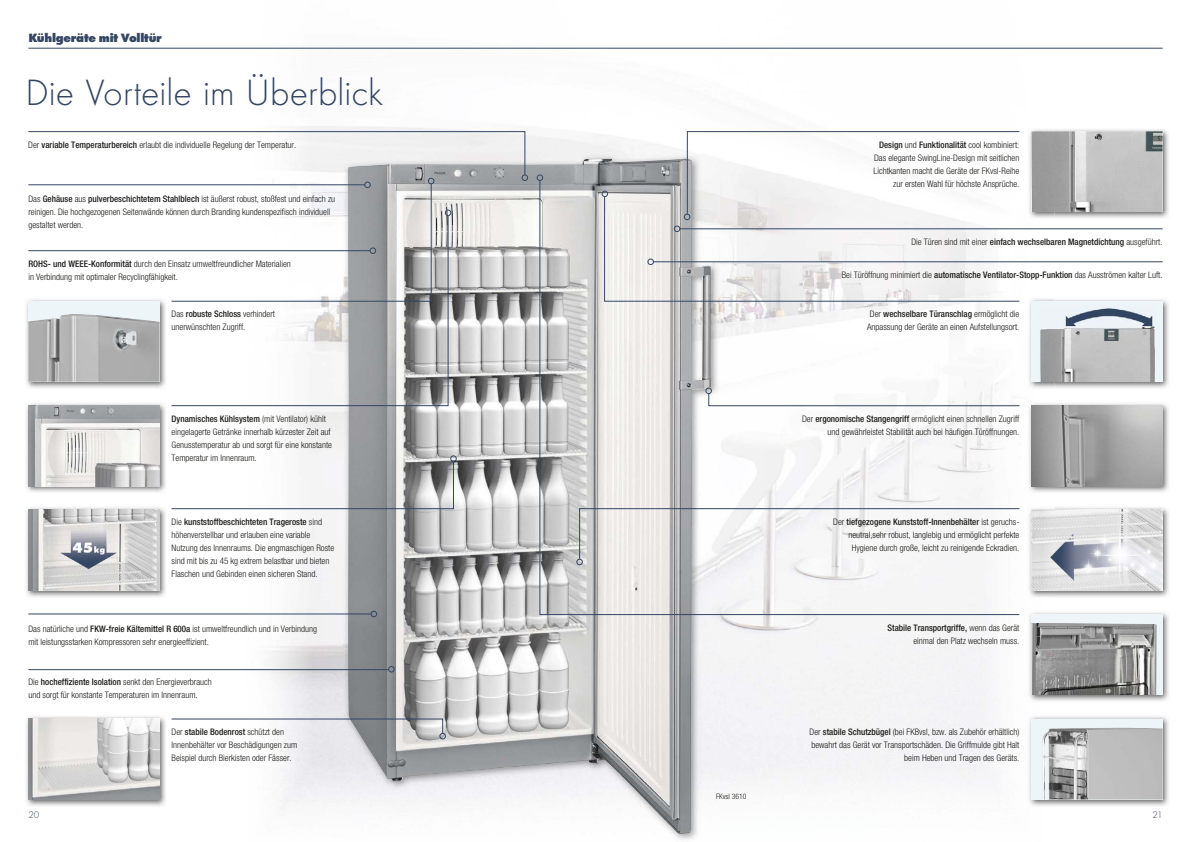
<style>
.page{position:relative;width:1191px;height:842px;background:#fff}
.page>*{position:absolute;margin:0;border:0;box-sizing:border-box;transform-origin:0 0}
.t1{font:300 38px "Futura";color:#344663}
.t2{font:700 expanded 12.5px "Futura";letter-spacing:-.02em;color:#344663}
.t3{font:300 10px "Futura";color:#344663}
.t4{font:300 condensed 9px/13px "Helvetica Neue LT Std";color:#1a1a18}
.t5{font:500 condensed 9px "Helvetica Neue LTW1 G";color:#1a1a18}
.t6{font:300 condensed 7.5px "Helvetica Neue LTW1 G";color:#1a1a18}
.s1{font-family:"Helvetica Neue LTW1 G";font-weight:500}
.s2{font-family:"Helvetica Neue LT Std";font-weight:300}
</style>
<div class="page">
<div style="left:719px;top:615px;width:158px;height:198px;background:#f4f4f5"></div>
<img style="left:343px;top:154px;width:376px;height:686px">
<img style="left:348px;top:159px;width:363px;height:675px">
<img style="left:26px;top:302px;width:140px;height:86px">
<div style="left:28px;top:301px;width:131px;height:81px;background:#edf5f9"></div>
<img style="left:28px;top:314px;width:131px;height:68px">
<img style="left:26px;top:403px;width:140px;height:89px">
<img style="left:28px;top:405px;width:131px;height:81px">
<img style="left:26px;top:507px;width:140px;height:90px">
<img style="left:28px;top:510px;width:131px;height:81px">
<img style="left:26px;top:716px;width:140px;height:90px">
<img style="left:28px;top:719px;width:131px;height:80px">
<img style="left:1028px;top:298px;width:141px;height:91px">
<div style="left:1031px;top:301px;width:131px;height:81px;background:#edf5f9"></div>
<img style="left:1040px;top:308px;width:115px;height:74px">
<img style="left:1028px;top:128px;width:141px;height:91px">
<img style="left:1031px;top:131px;width:131px;height:81px">
<img style="left:1027px;top:402px;width:142px;height:91px">
<img style="left:1031px;top:405px;width:131px;height:81px">
<img style="left:1027px;top:506px;width:142px;height:92px">
<img style="left:1031px;top:510px;width:131px;height:81px">
<img style="left:1027px;top:611px;width:142px;height:91px">
<div style="left:1031px;top:614px;width:131px;height:81px;background:#edf5f9"></div>
<img style="left:1031px;top:623px;width:125px;height:72px">
<img style="left:1027px;top:715px;width:142px;height:92px">
<div style="left:1031px;top:719px;width:131px;height:80px;background:#edf5f9"></div>
<img style="left:1042px;top:727px;width:120px;height:72px">
<svg style="left:171px;top:302px;width:277px;height:104px"></svg>
<svg style="left:28px;top:131px;width:500px;height:171px"></svg>
<svg style="left:171px;top:456px;width:285px;height:53px"></svg>
<hr style="left:28px;top:614px;width:343px;height:1px;background:#344663">
<svg style="left:371px;top:611px;width:6px;height:6px"></svg>
<hr style="left:28px;top:669px;width:360px;height:1px;background:#344663">
<svg style="left:388px;top:666px;width:6px;height:6px"></svg>
<svg style="left:171px;top:718px;width:275px;height:21px"></svg>
<svg style="left:684px;top:131px;width:336px;height:49px"></svg>
<hr style="left:653px;top:262px;width:509px;height:1px;background:#344663">
<hr style="left:679px;top:229px;width:483px;height:1px;background:#344663">
<svg style="left:539px;top:180px;width:481px;height:435px"></svg>
<svg style="left:537px;top:175px;width:6px;height:6px"></svg>
<hr style="left:28px;top:48px;width:1134px;height:1px;background:#344663">
<h2 class="t2" style="left:28px;top:33px;width:135px">Kühlgeräte mit Volltür</h2>
<h1 class="t1" style="left:25px;top:77px;width:359px">Die Vorteile im Überblick</h1>
<p class="t4" style="left:28px;top:139px;width:269px">Der <span class="s1">variable Temperaturbereich</span> erlaubt die individuelle Regelung der Temperatur.</p>
<p class="t5" style="left:879px;top:141px;width:142px">Design <span class="s2">und</span> Funktionalität <span class="s2">cool kombiniert:</span></p>
<p class="t4" style="left:873px;top:152px;width:147px;text-align:right">Das elegante SwingLine-Design mit seitlichen<br>Lichtkanten macht die Geräte der FKvsl-Reihe zur ersten Wahl für höchste Ansprüche.</p>
<p class="t4" style="left:28px;top:194px;width:308px">Das <span class="s1">Gehäuse</span> aus <span class="s1">pulverbeschichtetem Stahlblech</span> ist äußerst robust, stoßfest und einfach zu reinigen. Die hochgezogenen Seitenwände können durch Branding kundenspezifisch individuell gestaltet werden.</p>
<p class="t4" style="left:28px;top:258px;width:264px"><span class="s1">ROHS- und WEEE-Konformität</span> durch den Einsatz umweltfreundlicher Materialien in Verbindung mit optimaler Recyclingfähigkeit.</p>
<p class="t5" style="left:171px;top:311px;width:105px"><span class="s2">Das</span> robuste Schloss <span class="s2">verhindert</span></p>
<p class="t4" style="left:171px;top:322px;width:75px">unerwünschten Zugriff.</p>
<p class="t5" style="left:171px;top:415px;width:156px">Dynamisches Kühlsystem <span class="s2">(mit Ventilator) kühlt</span></p>
<p class="t4" style="left:171px;top:426px;width:162px">eingelagerte Getränke innerhalb kürzester Zeit auf<br>Genusstemperatur ab und sorgt für eine konstante<br>Temperatur im Innenraum.</p>
<p class="t5" style="left:171px;top:518px;width:152px"><span class="s2">Die</span> kunststoffbeschichteten Trageroste <span class="s2">sind</span></p>
<p class="t4" style="left:171px;top:529px;width:164px">höhenverstellbar und erlauben eine variable Nutzung des Innenraums. Die engmaschigen Roste sind mit bis zu 45 kg extrem belastbar und bieten Flaschen und Gebinden einen sicheren Stand.</p>
<p class="t4" style="left:28px;top:623px;width:290px">Das natürliche und <span class="s1">FKW-freie Kältemittel R 600a</span> ist umweltfreundlich und in Verbindung mit leistungsstarken Kompressoren sehr energieeffizient.</p>
<p class="t4" style="left:28px;top:676px;width:185px">Die <span class="s1">hocheffiziente Isolation</span> senkt den Energieverbrauch und sorgt für konstante Temperaturen im Innenraum.</p>
<p class="t5" style="left:171px;top:729px;width:114px"><span class="s2">Der</span> stabile Bodenrost <span class="s2">schützt den</span></p>
<p class="t4" style="left:171px;top:739px;width:127px">Innenbehälter vor Beschädigungen zum<br>Beispiel durch Bierkisten oder Fässer.</p>
<p class="t6" style="left:716px;top:794px;width:32px">FKvsl 3610</p>
<p class="t5" style="left:911px;top:239px;width:253px"><span class="s2">Die Türen sind mit einer</span> einfach wechselbaren Magnetdichtung <span class="s2">ausgeführt.</span></p>
<p class="t4" style="left:841px;top:269px;width:322px">Bei Türöffnung minimiert die <span class="s1">automatische Ventilator-Stopp-Funktion</span> das Ausströmen kalter Luft.</p>
<p class="t5" style="left:870px;top:311px;width:151px"><span class="s2">Der</span> wechselbare Türanschlag <span class="s2">ermöglicht die</span></p>
<p class="t4" style="left:867px;top:322px;width:154px">Anpassung der Geräte an einen Aufstellungsort.</p>
<p class="t4" style="left:802px;top:413px;width:219px;text-align:right">Der <span class="s1">ergonomische Stangengriff</span> ermöglicht einen schnellen Zugriff und gewährleistet Stabilität auch bei häufigen Türöffnungen.</p>
<p class="t5" style="left:833px;top:518px;width:188px"><span class="s2">Der</span> tiefgezogene Kunststoff-Innenbehälter <span class="s2">ist geruchs-</span></p>
<p class="t4" style="left:848px;top:529px;width:173px;text-align:center">neutral,sehr robust, langlebig und ermöglicht perfekte<br>Hygiene durch große, leicht zu reinigende Eckradien.</p>
<p class="t5" style="left:887px;top:624px;width:133px">Stabile Transportgriffe, <span class="s2">wenn das Gerät</span></p>
<p class="t4" style="left:913px;top:635px;width:107px">einmal den Platz wechseln muss.</p>
<p class="t4" style="left:809px;top:726px;width:211px;text-align:right">Der <span class="s1">stabile Schutzbügel</span> (bei FKBvsl, bzw. als Zubehör erhältlich) bewahrt das Gerät vor Transportschäden. Die Griffmulde gibt Halt beim Heben und Tragen des Geräts.</p>
<p class="t3" style="left:28px;top:811px;width:13px">20</p>
<p class="t3" style="left:1152px;top:811px;width:12px">21</p>
</div>
